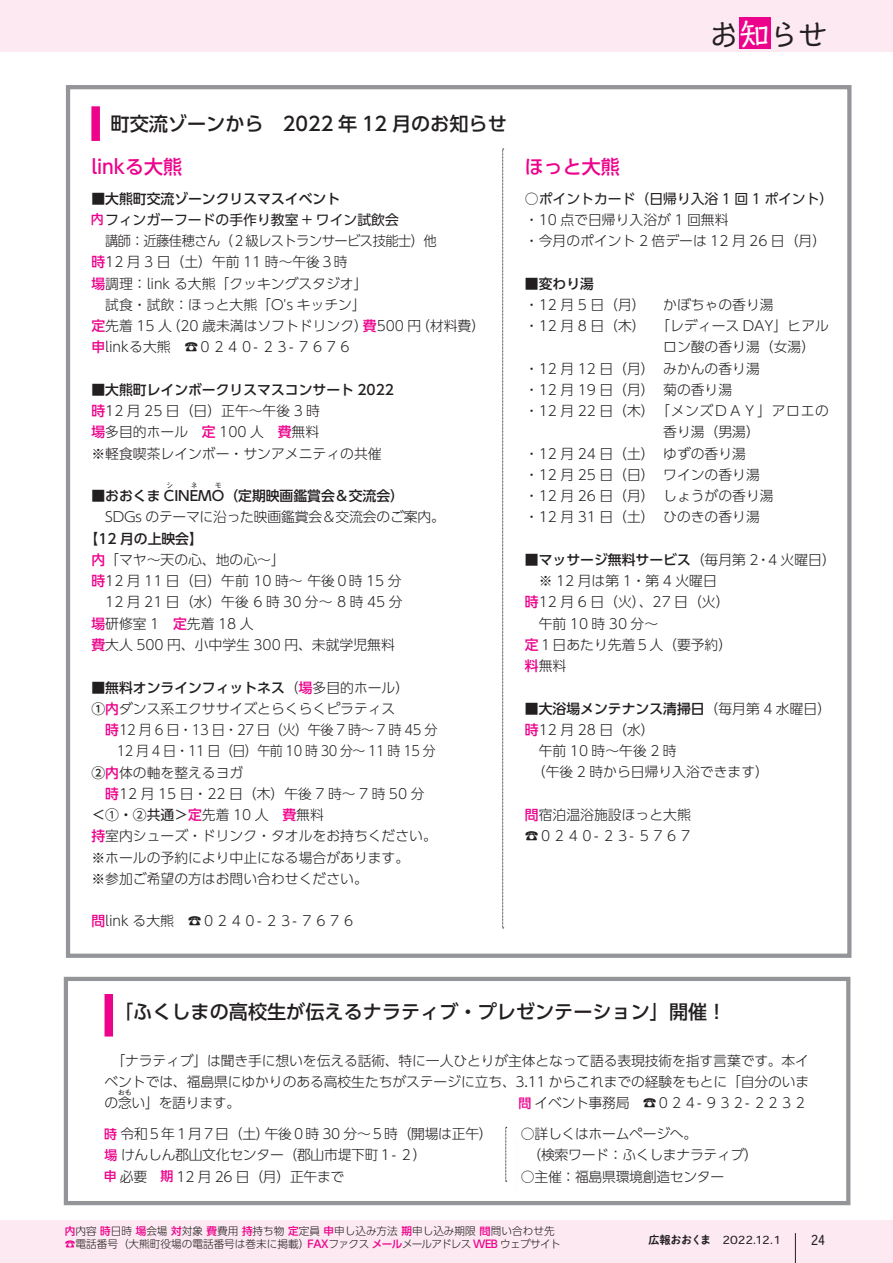
<style>
.page{position:relative;width:893px;height:1263px;background:#fff}
.page>*{position:absolute;margin:0;border:0;box-sizing:border-box;transform-origin:0 0}
.t1{font:31.95px "Talking Std";color:#231f20}
.t2{font:500 19.2px "UD Shin Go Pro";color:#231f20}
.t3{font:500 19.2px "UD Shin Go Pro";color:#ed028c}
.t4{font:300 13.8px/21.3px "UD Shin Go Pro";color:#231f20}
.t5{font:300 13.8px/21.3px "UD Shin Go Pro";letter-spacing:-.02em;color:#231f20}
.t6{font:500 13.8px "UD Shin Go Pro";color:#231f20}
.t7{font:300 13.8px "UD Shin Go Pro";letter-spacing:-.04em;color:#231f20;scale:.96 1}
.t8{font:13.8px "UD Shin Go Pro";color:#231f20}
.t9{font:300 13.8px "UD Shin Go Pro";letter-spacing:.045em;color:#231f20}
.t10{font:13.8px "Heisei Maru Go Std W4";color:#231f20;scale:.8 1}
.t11{font:11.1px "Heisei Maru Go Std W4";letter-spacing:-.005em;color:#231f20}
.t12{font:11.1px "P Shuei NM Go Std N B";letter-spacing:-.035em;color:#231f20}
.t13{font:300 10.65px "UD Shin Go Pro";color:#231f20}
.t14{font:300 10.65px "UD Shin Go Pro";letter-spacing:-.06em;color:#231f20}
.t15{font:500 6.9px "UD Shin Go Pro";color:#231f20}
.t16{font:300 6.9px "UD Shin Go Pro";color:#231f20}
.s1{color:#fff}
.s2{font-weight:500;font-size:13.05px;color:#ed028c}
.s3{font-weight:500;color:#ed028c}
.s4{font-weight:500}
.s5{font-weight:300}
.s6{font-weight:400}
.s7{font-weight:500;font-size:10.35px;color:#ed028c}
</style>
<div class="page">
<div style="left:0;top:0;width:893px;height:51px;background:#fce9f1"></div>
<div style="left:739px;top:18px;width:32px;height:31px;background:#ed028c"></div>
<div style="left:0;top:1220px;width:893px;height:43px;background:#fce9f1"></div>
<div style="left:66px;top:85px;width:785px;height:873px;border:4px solid #939598"></div>
<svg style="left:502px;top:149px;width:2px;height:780px"></svg>
<div style="left:91px;top:106px;width:9px;height:35px;background:#ed028c"></div>
<div style="left:105px;top:994px;width:8px;height:42px;background:#ed028c"></div>
<div style="left:64px;top:977px;width:786px;height:228px;border:4px solid #939598"></div>
<svg style="left:506px;top:1127px;width:1px;height:55px"></svg>
<hr style="left:795px;top:1233px;width:1px;height:30px;background:#231f20">
<p class="t1" style="left:708px;top:10px;width:122px">お<span class="s1">知</span>らせ</p>
<p class="t2" style="left:91px;top:108px;width:417px">　町交流ゾーンから　2022 年 12 月のお知らせ</p>
<p class="t3" style="left:91px;top:151px;width:92px">linkる大熊</p>
<p class="t6" style="left:91px;top:187px;width:250px">■大熊町交流ゾーンクリスマスイベント</p>
<p class="t8" style="left:91px;top:208px;width:309px"><span class="s2">内</span>フィンガーフードの手作り教室 + ワイン試飲会</p>
<p class="t7" style="left:105px;top:230px;width:347px">講師：近藤佳穂さん（２級レストランサービス技能士）他</p>
<p class="t4" style="left:91px;top:251px;width:258px"><span class="s3">時</span>12 月 3 日（土）午前 11 時～午後３時</p>
<p class="t4" style="left:91px;top:272px;width:278px"><span class="s3">場</span>調理：link る大熊「クッキングスタジオ「</p>
<p class="t4" style="left:105px;top:293px;width:262px">試食・試飲：ほっと大熊「O s' キッチン「</p>
<p class="t4" style="left:416px;top:315px;width:71px">（材料費(</p>
<p class="t4" style="left:91px;top:315px;width:82px"><span class="s3">定</span>先着 15 人</p>
<p class="t4" style="left:167px;top:315px;width:203px">（20 歳未満はソフトドリンク）</p>
<p class="t4" style="left:363px;top:315px;width:60px"><span class="s3">費</span>500 円</p>
<p class="t4" style="left:91px;top:336px;width:81px"><span class="s3">申</span>linkる大熊</p>
<p class="t4" style="left:91px;top:378px;width:304px"><span class="s4">■大熊町レインボークリスマスコンサート 2022</span><span class="s3">時</span>12 月 25 日（日）正午～午後 3 時<br><span class="s3">場</span>多目的ホール　<span class="s3">定</span> 100 人　<span class="s3">費</span>無料<br>※軽食喫茶レインボー・サンアメニティの共催</p>
<p class="t6" style="left:91px;top:485px;width:314px"><span class="s5">■</span>おおくま CINEMO（定期映画鑑賞会＆交流会(</p>
<p class="t4" style="left:184px;top:336px;width:169px">☎０２４０- ２３- ７６７６</p>
<p class="t15" style="left:191px;top:480px;width:8px">ネ</p>
<p class="t15" style="left:167px;top:480px;width:8px">シ</p>
<p class="t4" style="left:91px;top:506px;width:355px">　SDGs のテーマに沿った映画鑑賞会＆交流会のご案内。</p>
<p class="t6" style="left:85px;top:527px;width:120px">【12 月の上映会【</p>
<p class="t4" style="left:91px;top:549px;width:195px"><span class="s3">内</span>「マヤ～天の心、地の心~「</p>
<p class="t4" style="left:91px;top:570px;width:312px"><span class="s3">時</span>12 月 11 日（日）午前 10 時～午後０時 15 分</p>
<p class="t4" style="left:91px;top:591px;width:313px">　12 月 21 日（水）午後 6 時 30 分～ 8 時 45 分</p>
<p class="t4" style="left:91px;top:612px;width:164px"><span class="s3">場</span>研修室 1　<span class="s3">定</span>先着 18 人</p>
<p class="t4" style="left:91px;top:634px;width:305px"><span class="s3">費</span>大人 500 円、小中学生 300 円、未就学児無料</p>
<p class="t4" style="left:91px;top:676px;width:348px"><span class="s4">■無料オンラインフィットネス</span>（<span class="s3">場</span>多目的ホール(<br><span class="s4">①</span><span class="s3">内</span>ダンス系エクササイズとらくらくピラティス<br><span class="s3">　時</span>12 月 6 日・13 日・27 日（火）午後 7 時～ 7 時 45 分　　12月 4 日・11 日（日）午前 10 時 30 分～ 11 時 15 分<br><span class="s4">②</span><span class="s3">内</span>体の軸を整えるヨガ<br><span class="s3">　時</span>12 月 15 日・22 日（木）午後 7 時～ 7 時 50 分<span class="s6">＜①・②共通＞</span><span class="s3">定</span>先着 10 人　<span class="s3">費</span>無料<br><span class="s3">持</span>室内シューズ・ドリンク・タオルをお持ちください。※ホールの予約により中止になる場合があります。<br>※参加ご希望の方はお問い合わせください。</p>
<p class="t4" style="left:188px;top:910px;width:169px">☎０２４０- ２３- ７６７６</p>
<p class="t15" style="left:215px;top:480px;width:8px">モ</p>
<p class="t4" style="left:91px;top:910px;width:84px"><span class="s3">問</span>link る大熊</p>
<p class="t3" style="left:525px;top:151px;width:96px">ほっと大熊</p>
<p class="t4" style="left:525px;top:187px;width:310px"><span class="s6">○ポイントカード（日帰り入浴 1 回 1 ポイント(</span>・10 点で日帰り入浴が 1 回無料<br>・今月のポイント 2 倍デーは 12 月 26 日（月(</p>
<p class="t6" style="left:525px;top:272px;width:71px">■変わり湯</p>
<p class="t4" style="left:663px;top:293px;width:112px">かぼちゃの香り湯</p>
<p class="t4" style="left:525px;top:293px;width:122px">・12 月 5 日（月）</p>
<p class="t4" style="left:525px;top:315px;width:305px">・12 月 8 日（木） 「レディース DAY」ヒアル</p>
<p class="t4" style="left:663px;top:336px;width:154px">ロン酸の香り湯（女湯(</p>
<p class="t4" style="left:663px;top:357px;width:98px">みかんの香り湯</p>
<p class="t4" style="left:525px;top:357px;width:131px">・12 月 12 日（月）</p>
<p class="t4" style="left:525px;top:378px;width:131px">・12 月 19 日（月）</p>
<p class="t9" style="left:525px;top:400px;width:305px">・12 月 22 日（木） 「メンズＤＡＹ」アロエの</p>
<p class="t4" style="left:663px;top:421px;width:98px">香り湯（男湯(</p>
<p class="t4" style="left:663px;top:442px;width:84px">ゆずの香り湯</p>
<p class="t4" style="left:663px;top:378px;width:71px">菊の香り湯</p>
<p class="t4" style="left:525px;top:442px;width:131px">・12 月 24 日（土）</p>
<p class="t4" style="left:525px;top:463px;width:131px">・12 月 25 日（日）</p>
<p class="t4" style="left:663px;top:463px;width:98px">ワインの香り湯</p>
<p class="t4" style="left:525px;top:485px;width:131px">・12 月 26 日（月）</p>
<p class="t4" style="left:663px;top:485px;width:112px">しょうがの香り湯</p>
<p class="t4" style="left:525px;top:506px;width:131px">・12 月 31 日（土）</p>
<p class="t4" style="left:663px;top:506px;width:98px">ひのきの香り湯</p>
<p class="t4" style="left:525px;top:548px;width:247px"><span class="s4">■マッサージ無料サービス</span>（毎月第 ・2　※ 12 月は第 1・第 4 火曜日<br><span class="s3">時</span>12 月 6 日（火）、27 日（火(<br>　午前 10 時 30 分~<br><span class="s3">定</span>１日あたり先着５人（要予約(<br><span class="s3">料</span>無料</p>
<p class="t4" style="left:525px;top:697px;width:308px"><span class="s4">■大浴場メンテナンス清掃日</span>（毎月第 4 水曜日(<span class="s3">時</span>12 月 28 日（水(<br>　午前 10 時～午後 2 時<br>　（午後 2 時から日帰り入浴できます(</p>
<p class="t4" style="left:525px;top:803px;width:169px"><span class="s3">問</span>宿泊温浴施設ほっと大熊☎０２４０- ２３- ５７６７</p>
<p class="t4" style="left:768px;top:548px;width:69px">4 火曜日(</p>
<p class="t2" style="left:114px;top:996px;width:614px">「ふくしまの高校生が伝えるナラティブ・プレゼンテーション」開催!</p>
<p class="t4" style="left:105px;top:1049px;width:706px;text-align:justify">　「ナラティブ」は聞き手に想いを伝える話術、特に一人ひとりが主体となって語る表現技術を指す言葉です。本イベントでは、福島県にゆかりのある高校生たちがステージに立ち、3.11 からこれまでの経験をもとに「自分のいまの念い」を語ります。</p>
<p class="t16" style="left:118px;top:1087px;width:15px">おも</p>
<p class="t5" style="left:518px;top:1092px;width:113px"><span class="s2">問</span>イベント事務局</p>
<p class="t5" style="left:643px;top:1092px;width:166px">☎０２４- ９３２- ２２３２</p>
<p class="t5" style="left:104px;top:1123px;width:324px"><span class="s2">時</span>令和５年１月７日（土）<br><span class="s2">場</span>けんしん郡山文化センター（郡山市堤下町１- ２(<span class="s2">申</span>必要　<span class="s2">期</span> 12 月 26 日（月）正午まで</p>
<p class="t5" style="left:265px;top:1123px;width:230px">午後０時 30 分～５時（開場は正午(</p>
<p class="t5" style="left:521px;top:1123px;width:239px">○詳しくはホームページへ。<br>　（検索ワード：ふくしまナラティブ(</p>
<p class="t5" style="left:521px;top:1165px;width:205px">○主催：福島県環境創造センター</p>
<p class="t13" style="left:65px;top:1222px;width:491px"><span class="s3">内</span>内容<span class="s3">時</span>日時<span class="s3">場</span>会場<span class="s3">対</span>対象<span class="s3">費</span>費用<span class="s3">持</span>持ち物<span class="s3">定</span>定員<span class="s3">申</span>申し込み方法<span class="s3">期</span>申し込み期限<span class="s7">問</span>問い合わせ先</p>
<p class="t14" style="left:307px;top:1235px;width:255px"><span class="s3">FAX</span>ファクス<span class="s3">メール</span>メールアドレス <span class="s3">WEB</span> ウェブサイト</p>
<p class="t13" style="left:65px;top:1235px;width:246px"><span class="s3">☎</span>電話番号（大熊町役場の電話番号は巻末に掲載）</p>
<p class="t12" style="left:648px;top:1232px;width:64px">広報おおくま</p>
<p class="t11" style="left:723px;top:1232px;width:60px">2022.12. 1</p>
<p class="t10" style="left:811px;top:1231px;width:20px">24</p>
</div>
